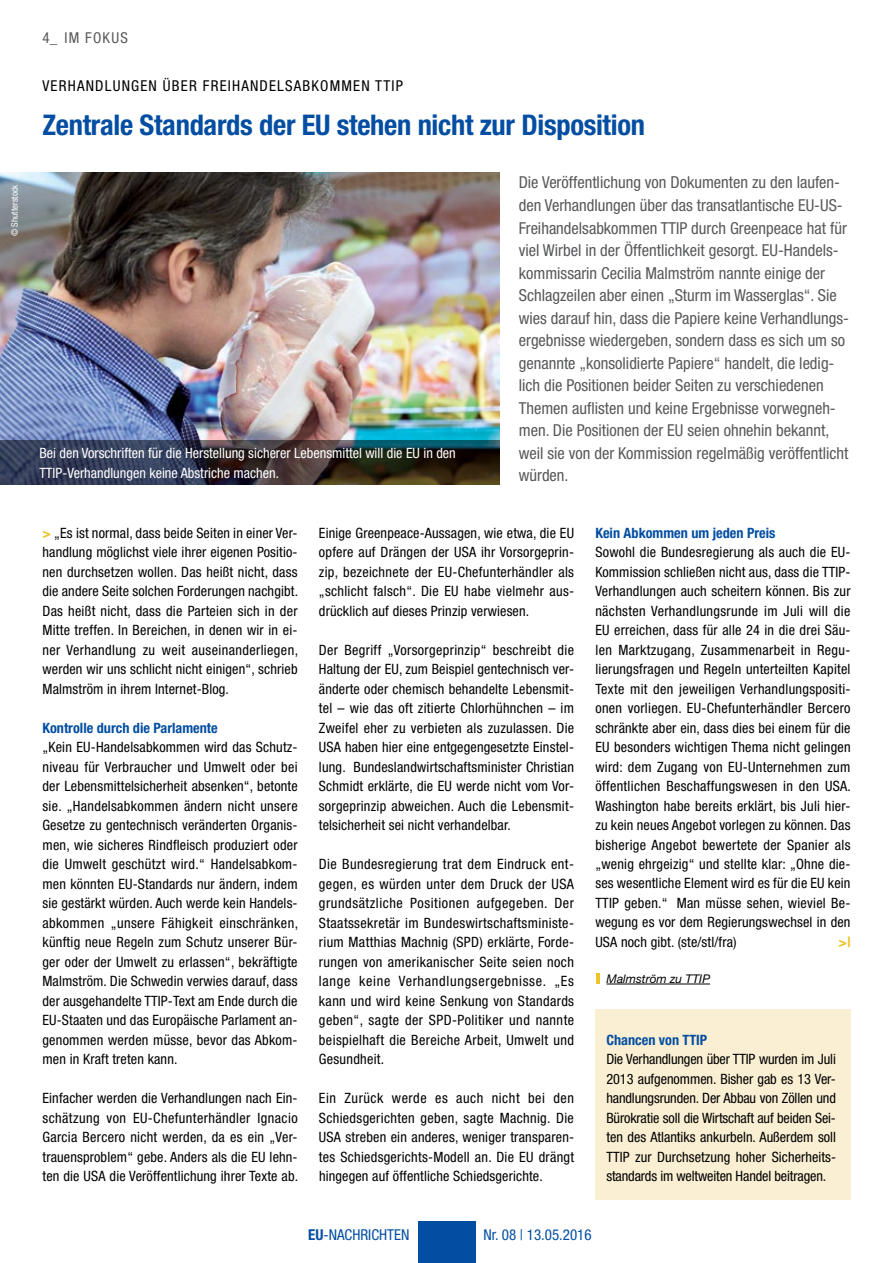
<style>
.page{position:relative;width:893px;height:1263px;background:#fff}
.page>*{position:absolute;margin:0;border:0;box-sizing:border-box;transform-origin:0 0}
.t1{font:700 condensed 28.5px "Helvetica Neue LT";letter-spacing:-.01em;color:#034ea2}
.t2{font:condensed 16.5px/22.5px "Helvetica Neue LT";color:#58595b}
.t3{font:condensed 15px "Helvetica Neue LT";letter-spacing:.08em;color:#000}
.t4{font:condensed 15px "Helvetica Neue LT";color:#034ea2}
.t5{font:condensed 15px "Helvetica Neue LT";color:#58595b}
.t6{font:condensed 14.25px/19.5px "Helvetica Neue LT";letter-spacing:.015em;color:#000;text-align:justify}
.t7{font:condensed 14.25px/19.5px "Helvetica Neue LT";color:#fff}
.t8{font:condensed 14.25px/19.5px "Helvetica Neue LT";letter-spacing:-.01em;color:#000}
.t9{font:700 condensed 14.25px "Helvetica Neue LT";color:#034ea2}
.t10{font:700 condensed 14.25px "Helvetica Neue LT";color:#edc52a}
.t11{font:italic 12px "Helvetica Neue LT";color:#000}
.t12{font:condensed 9px "Helvetica Neue LT";color:#fff}
.s1{font-weight:700;color:#edc52a}
.s2{font-weight:700}
</style>
<div class="page">
<div style="left:418px;top:1221px;width:57px;height:42px;background:#034ea2"></div>
<img style="left:0;top:173px;width:500px;height:267px">
<div style="left:595px;top:1009px;width:255px;height:191px;background:#faefd2"></div>
<svg style="left:0;top:440px;width:500px;height:45px;background:#31333b"></svg>
<hr style="left:607px;top:984px;width:103px;height:1px;background:#000">
<hr style="left:596px;top:973px;width:4px;height:11px;background:#edc52a">
<p class="t12" style="left:9px;top:236px;width:53px;rotate:-90deg">© Shutterstock</p>
<p class="t5" style="left:43px;top:29px;width:87px">4_ Im Fokus</p>
<p class="t3" style="left:43px;top:77px;width:298px">Verhandlungen über Freihandelsabkomme</p>
<p class="t3" style="left:361px;top:77px;width:22px">n TTIP</p>
<h1 class="t1" style="left:43px;top:108px;width:604px">Zentrale Standards der EU stehen nicht zur Disposition</h1>
<p class="t7" style="left:39px;top:443px;width:418px">Bei den Vorschriften für die Herstellung sicherer Lebensmittel will die EU in den<br>TTIP-Verhandlungen keine Abstriche machen.</p>
<p class="t2" style="left:519px;top:171px;width:325px">Die Veröffentlichung von Dokumenten zu den laufen&shy;den Verhandlungen über das transatlantische EU-US-<br>Freihandelsabkommen TTIP</p>
<p class="t2" style="left:519px;top:216px;width:332px;text-indent:173px">durch Greenpeace hat für viel Wirbel in der Öffentlichkeit gesorgt. EU-Handels&shy;kommissarin Cecilia Malmström nannte einige der Schlagzeilen aber einen „Sturm im Wasserglas“. Sie wies darauf hin, dass die Papiere keine Verhandlungs&shy;ergebnisse wiedergeben, sondern dass es sich um so genannte „konsolidierte Papiere“ handelt, die ledig&shy;lich die Positionen beider Seiten zu verschiedenen Themen auflisten und keine Ergebnisse vorwegneh&shy;men. Die Positionen der EU seien ohnehin bekannt, weil sie von der Kommission regelmäßig veröffentlicht würden.</p>
<p class="t6" style="left:42px;top:523px;width:257px"><span class="s1">&gt;</span> „Es ist normal, dass beide Seiten in einer Ver&shy;handlung möglichst viele ihrer eigenen Positio&shy;nen durchsetzen wollen. Das heißt nicht, dass die andere Seite solchen Forderungen nachgibt.<br>Das heißt nicht, dass die Parteien sich in der Mitte treffen. In Bereichen, in denen wir in ei&shy;ner Verhandlung zu weit auseinanderliegen, werden wir uns schlicht nicht einigen“, schrieb Malmström in ihrem Internet-Blog.</p>
<p class="t9" style="left:42px;top:719px;width:177px">Kontrolle durch die Parlamente</p>
<p class="t6" style="left:42px;top:737px;width:257px">„Kein EU-Handelsabkommen wird das Schutz&shy;niveau für Verbraucher und Umwelt oder bei der Lebensmittelsicherheit absenken“, betonte sie. „Handelsabkommen ändern nicht unsere Gesetze zu gentechnisch veränderten Organis&shy;men, wie sicheres Rindfleisch produziert oder die Umwelt geschützt wird.“ Handelsabkom&shy;men könnten EU-Standards nur ändern, indem sie gestärkt würden. Auch werde kein Handels&shy;abkommen „unsere Fähigkeit einschränken, künftig neue Regeln zum Schutz unserer Bür&shy;ger oder der Umwelt zu erlassen“, bekräftigte Malmström. Die Schwedin verwies darauf, dass der ausgehandelte TTIP-Text am Ende durch die EU-Staaten und das Europäische Parlament an&shy;genommen werden müsse, bevor das Abkom&shy;men in Kraft treten kann.</p>
<p class="t6" style="left:43px;top:1088px;width:257px">Einfacher werden die Verhandlungen nach Ein&shy;schätzung von EU-Chefunterhändler Ignacio Garcia Bercero nicht werden, da es ein „Ver&shy;trauensproblem“ gebe. Anders als die EU lehn&shy;ten die USA</p>
<p class="t6" style="left:110px;top:1166px;width:190px">die Veröffentlichung ihrer Texte ab.</p>
<p class="t6" style="left:319px;top:523px;width:255px">Einige Greenpeace-Aussagen, wie etwa, die EU opfere auf Drängen der USA</p>
<p class="t6" style="left:319px;top:542px;width:257px;text-indent:162px">ihr Vorsorgeprin&shy;zip, bezeichnete der EU-Chefunterhändler als „schlicht falsch“. Die EU habe vielmehr aus&shy;drücklich auf dieses Prinzip verwiesen.</p>
<p class="t6" style="left:319px;top:640px;width:257px">Der Begriff „Vorsorgeprinzip“ beschreibt die Haltung der EU, zum Beispiel gentechnisch ver&shy;änderte oder chemisch behandelte Lebensmit&shy;tel – wie das oft zitierte Chlorhühnchen – im Zweifel eher zu verbieten als zuzulassen. Die USA</p>
<p class="t6" style="left:319px;top:737px;width:257px;text-indent:26px">haben hier eine entgegengesetzte Einstel&shy;lung. Bundeslandwirtschaftsminister Christian Schmidt erklärte, die EU werde nicht vom Vor&shy;sorgeprinzip abweichen. Auch die Lebensmit&shy;telsicherheit sei nicht verhandelbar.</p>
<p class="t6" style="left:319px;top:854px;width:257px;text-align:left">Die Bundesregierung trat dem Eindruck ent&shy;gegen, es würden unter dem Druck der USA grundsätzliche Positionen aufgegeben. Der Staatssekretär im Bundeswirtschaftsministe&shy;rium Matthias Machnig (SPD) erklärte, Forde&shy;rungen von amerikanischer Seite seien noch lange keine Verhandlungsergebnisse. „Es kann und wird keine Senkung von Standards geben“, sagte der SPD-Politiker und nannte beispielhaft die Bereiche Arbeit, Umwelt und Gesundheit.</p>
<p class="t6" style="left:319px;top:1088px;width:256px">Ein Zurück werde es auch nicht bei den Schiedsgerichten geben, sagte Machnig. Die USA</p>
<p class="t6" style="left:319px;top:1127px;width:257px;text-indent:27px">streben ein anderes, weniger transparen&shy;tes Schiedsgerichts-Modell an. Die EU drängt hingegen auf öffentliche Schiedsgerichte.</p>
<p class="t9" style="left:595px;top:524px;width:182px">Kein Abkommen um jeden Preis</p>
<p class="t6" style="left:595px;top:542px;width:257px">Sowohl die Bundesregierung als auch die EU-Kommission schließen nicht aus, dass die TTIP-Verhandlungen auch scheitern können. Bis zur nächsten Verhandlungsrunde im Juli will die EU erreichen, dass für alle 24 in die drei Säu&shy;len Marktzugang, Zusammenarbeit in Regu&shy;lierungsfragen und Regeln unterteilten Kapitel Texte mit den jeweiligen Verhandlungspositi&shy;onen vorliegen. EU-Chefunterhändler Bercero schränkte aber ein, dass dies bei einem für die EU besonders wichtigen Thema nicht gelingen wird: dem Zugang von EU-Unternehmen zum öffentlichen Beschaffungswesen in den USA.<br>Washington habe bereits erklärt, bis Juli hier&shy;zu kein neues Angebot vorlegen zu können. Das bisherige Angebot bewertete der Spanier als „wenig ehrgeizig“ und stellte klar: „Ohne die&shy;ses wesentliche Element wird es für die EU kein TTIP</p>
<p class="t6" style="left:595px;top:893px;width:257px;text-indent:29px">geben.“ Man müsse sehen, wieviel Be&shy;wegung es vor dem Regierungswechsel in den USA</p>
<p class="t6" style="left:621px;top:932px;width:117px">noch gibt. (ste/stl/fra)</p>
<p class="t10" style="left:839px;top:933px;width:13px">&gt;|</p>
<p class="t11" style="left:607px;top:971px;width:105px">Malmström zu TTIP</p>
<p class="t9" style="left:606px;top:1031px;width:102px">Chancen von TTIP</p>
<p class="t8" style="left:606px;top:1049px;width:134px">Die Verhandlungen über TTIP</p>
<p class="t6" style="left:606px;top:1049px;width:231px;text-indent:153px">wurden im Juli 2013 aufgenommen. Bisher gab es 13 Ver&shy;handlungsrunden. Der Abbau von Zöllen und Bürokratie soll die Wirtschaft auf beiden Sei&shy;ten des Atlantiks ankurbeln. Außerdem soll TTIP</p>
<p class="t8" style="left:606px;top:1147px;width:231px;text-indent:29px">zur Durchsetzung hoher Sicherheits&shy;standards im weltweiten Handel beitragen.</p>
<p class="t4" style="left:308px;top:1226px;width:29px"><span class="s2">EU</span>-NACHRICHT</p>
<p class="t4" style="left:394px;top:1226px;width:15px">EN</p>
<p class="t4" style="left:484px;top:1226px;width:110px">Nr. 08 | 13.05.2016</p>
</div>
